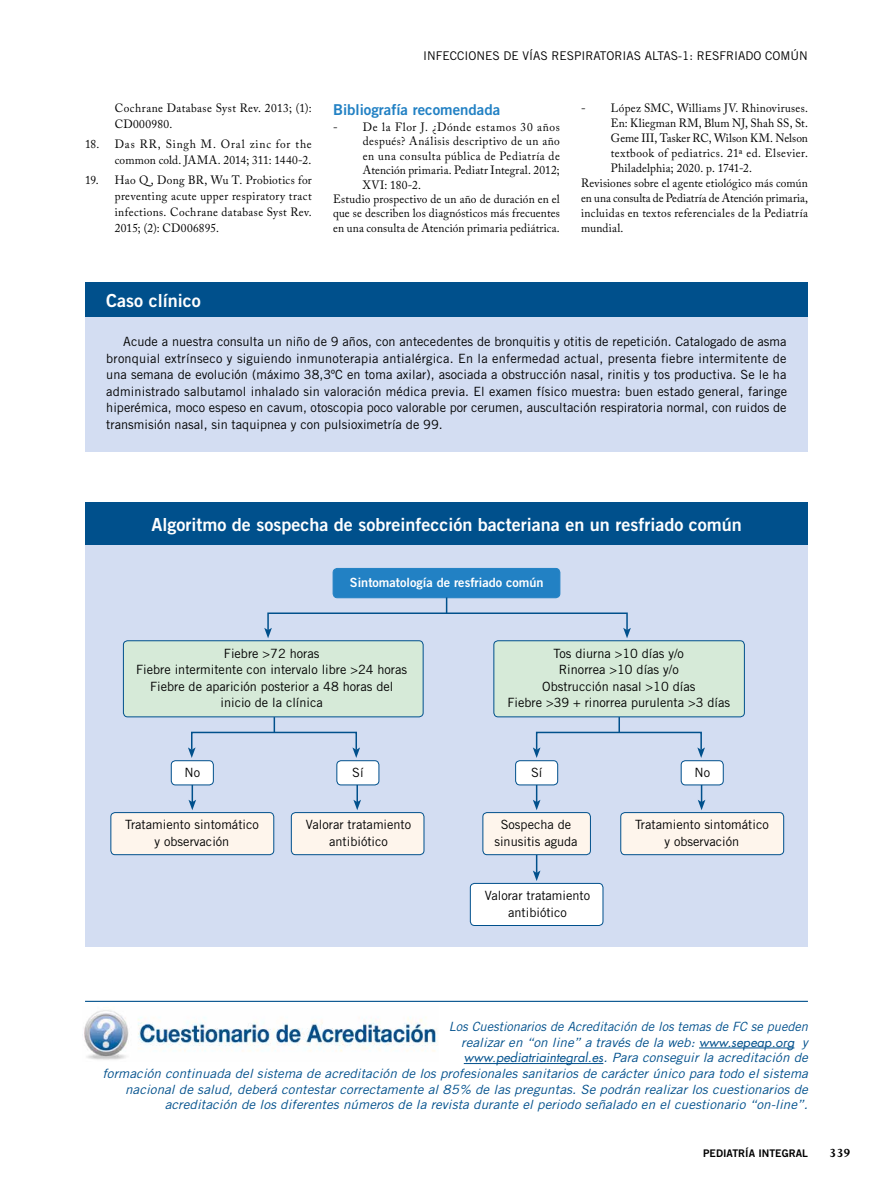
<style>
.page{position:relative;width:893px;height:1191px;background:#fff}
.page>*{position:absolute;margin:0;border:0;box-sizing:border-box;transform-origin:0 0}
.t1{font:18px "Trade Gothic Bold Two";color:#fff}
.t2{font:15px "Trade Gothic Bold Two";color:#2281c4}
.t3{font:700 13.5px "Joanna MT Std";color:#000}
.t4{font:12.75px/16.5px "Trade Gothic";color:#000;text-align:center}
.t5{font:italic 12.75px/15.6px "Trade Gothic";letter-spacing:.005em;color:#00508c;text-align:right}
.t6{font:12.75px "Trade Gothic Bold Two";color:#fff}
.t7{font:12px/15.9px "Adobe Caslon Pro";letter-spacing:.025em;color:#000;scale:.95 1}
.t8{font:12px "Adobe Caslon Pro";letter-spacing:.045em;color:#000;scale:.95 1}
.t9{font:12px/15.9px "Adobe Caslon Pro";letter-spacing:.05em;color:#000;text-align:right;scale:.95 1}
.t10{font:12px "Trade Gothic";color:#000}
.t11{font:12px "Adobe Caslon Pro";letter-spacing:-.005em;color:#000;scale:.95 1}
.t12{font:12px "Adobe Caslon Pro";color:#000;scale:.95 1}
.t13{font:12px "Adobe Caslon Pro";letter-spacing:.06em;color:#000;scale:.95 1}
.t14{font:10.5px "Trade Gothic Bold Two";color:#000}
.s1{font-family:"Futura"}
</style>
<div class="page">
<div style="left:85px;top:314px;width:723px;height:138px;background:#d3ddf2"></div>
<div style="left:85px;top:282px;width:723px;height:34px;background:#00508c"></div>
<div style="left:85px;top:542px;width:723px;height:404px;background:#d3ddf2"></div>
<div style="left:333px;top:568px;width:227px;height:30px;background:#2281c4;border-radius:4px"></div>
<div style="left:333px;top:568px;width:227px;height:30px;border:1px solid #2281c4;border-radius:4px"></div>
<div style="left:470px;top:883px;width:133px;height:42px;background:#fff;border-radius:4px"></div>
<div style="left:470px;top:883px;width:133px;height:42px;border:1px solid #00508c;border-radius:4px"></div>
<div style="left:621px;top:812px;width:163px;height:42px;background:#fef5ec;border-radius:4px"></div>
<div style="left:620px;top:812px;width:164px;height:43px;border:1px solid #00508c;border-radius:4px"></div>
<div style="left:111px;top:812px;width:163px;height:42px;background:#fef5ec;border-radius:4px"></div>
<div style="left:111px;top:812px;width:163px;height:43px;border:1px solid #00508c;border-radius:4px"></div>
<div style="left:123px;top:641px;width:300px;height:76px;background:#d6ead8;border-radius:4px"></div>
<svg style="left:533px;top:785px;width:7px;height:25px"></svg>
<svg style="left:188px;top:785px;width:8px;height:25px"></svg>
<hr style="left:536px;top:842px;width:1px;height:31px;background:#00508c">
<svg style="left:533px;top:870px;width:7px;height:11px"></svg>
<svg style="left:698px;top:785px;width:7px;height:25px"></svg>
<hr style="left:356px;top:773px;width:2px;height:29px;background:#00508c">
<svg style="left:353px;top:799px;width:8px;height:11px"></svg>
<svg style="left:188px;top:596px;width:517px;height:162px"></svg>
<div style="left:85px;top:502px;width:723px;height:42px;background:#00508c"></div>
<div style="left:494px;top:641px;width:250px;height:76px;background:#d6ead8;border-radius:4px"></div>
<div style="left:494px;top:640px;width:251px;height:77px;border:1px solid #00508c;border-radius:4px"></div>
<div style="left:516px;top:760px;width:42px;height:25px;background:#fff;border-radius:4px"></div>
<div style="left:515px;top:760px;width:43px;height:25px;border:1px solid #00508c;border-radius:4px"></div>
<div style="left:171px;top:760px;width:42px;height:25px;background:#fff;border-radius:4px"></div>
<div style="left:171px;top:760px;width:43px;height:25px;border:1px solid #00508c;border-radius:4px"></div>
<div style="left:681px;top:760px;width:42px;height:25px;background:#fff;border-radius:4px"></div>
<div style="left:681px;top:760px;width:42px;height:25px;border:1px solid #00508c;border-radius:4px"></div>
<div style="left:337px;top:760px;width:42px;height:25px;background:#fff;border-radius:4px"></div>
<div style="left:337px;top:760px;width:42px;height:25px;border:1px solid #00508c;border-radius:4px"></div>
<div style="left:483px;top:812px;width:107px;height:42px;background:#fef5ec;border-radius:4px"></div>
<div style="left:483px;top:812px;width:108px;height:43px;border:1px solid #00508c;border-radius:4px"></div>
<div style="left:291px;top:812px;width:133px;height:42px;background:#fef5ec;border-radius:4px"></div>
<div style="left:291px;top:812px;width:133px;height:43px;border:1px solid #00508c;border-radius:4px"></div>
<hr style="left:699px;top:1047px;width:95px;height:1px;background:#00508c">
<hr style="left:464px;top:1063px;width:139px;height:1px;background:#00508c">
<img style="left:84px;top:1010px;width:354px;height:50px">
<hr style="left:85px;top:1000px;width:723px;height:2px;background:#00508c">
<p class="t7" style="left:115px;top:100px;width:209px">Cochrane Database Syst Rev. 2013; (1):<br>CD000980.</p>
<p class="t9" style="left:85px;top:136px;width:240px">18. Das RR, Singh M. Oral zinc for the common cold. JAMA. 2014; 311: 1440-2.</p>
<p class="t7" style="left:115px;top:172px;width:209px;text-align:justify;text-indent:-30px">19. Hao Q , Dong BR, Wu T. Probiotics for preventing acute upper respiratory tract infections. Cochrane database Syst Rev.<br>2015; (2): CD006895.</p>
<p class="t10" style="left:423px;top:49px;width:386px">Infecciones de vías respi ratorias altas-1: resfriado común</p>
<p class="t2" style="left:333px;top:100px;width:169px">Bibliografía recomendada</p>
<p class="t13" style="left:333px;top:120px;width:240px">- De la Flor J. ¿Dónde estamos 30 años</p>
<p class="t7" style="left:363px;top:133px;width:209px">después? Análisis descriptivo de un año</p>
<p class="t8" style="left:363px;top:148px;width:209px">en una consulta pública de Pediatría de</p>
<p class="t7" style="left:363px;top:162px;width:209px">Atención primaria. Pediatr Integral. 2012;</p>
<p class="t7" style="left:363px;top:176px;width:63px">XVI: 180-2.</p>
<p class="t7" style="left:333px;top:191px;width:240px">Estudio prospectivo de un año de duración en el</p>
<p class="t7" style="left:333px;top:205px;width:240px">que se describen los diagnósticos más frecuentes</p>
<p class="t7" style="left:333px;top:220px;width:240px">en una consulta de Atención primaria pediátrica.</p>
<p class="t7" style="left:581px;top:100px;width:240px">- López SMC, Williams JV. Rhinoviruses.</p>
<p class="t7" style="left:611px;top:115px;width:209px">En: Kliegman RM, Blum NJ, Shah SS, St.</p>
<p class="t12" style="left:611px;top:131px;width:209px">Geme III, Tasker RC, Wilson KM. Nelson</p>
<p class="t8" style="left:611px;top:146px;width:209px">textbook of pediatrics. 21ª ed. Elsevier.</p>
<p class="t7" style="left:611px;top:160px;width:150px">Philadelphia; 2020. p. 1741-2.</p>
<p class="t7" style="left:581px;top:175px;width:240px">Revisiones sobre el agente etiológico más común</p>
<p class="t11" style="left:581px;top:191px;width:240px">en una consulta de Pediatría de Atención primaria,</p>
<p class="t7" style="left:581px;top:205px;width:240px">incluidas en textos referenciales de la Pediatría</p>
<p class="t7" style="left:581px;top:220px;width:46px">mundial.</p>
<h1 class="t1" style="left:106px;top:289px;width:96px">Caso clínico</h1>
<p class="t4" style="left:106px;top:333px;width:682px;text-align:justify;text-indent:17px">Acude a nuestra consulta un niño de 9 años, con antecedentes de bronquitis y otitis de repetición. Catalogado de asma bronquial extrínseco y siguiendo inmunoterapia antialérgica. En la enfermedad actual, presenta fiebre intermitente de una semana de evolución (máximo 38,3ºC en toma axilar), asociada a obstrucción nasal, rinitis y tos productiva. Se le ha administrado salbutamol inhalado sin valoración médica previa. El examen físico muestra: buen estado general, faringe hiperémica, moco espeso en cavum, otoscopia poco valorable por cerumen, auscultación respiratoria normal, con ruidos de transmisión nasal, sin taquipnea y con pulsioximetría de 99.</p>
<h1 class="t1" style="left:151px;top:513px;width:592px">Algoritmo de sospecha de sobreinfección bacteriana en un resfriado común</h1>
<p class="t6" style="left:350px;top:575px;width:195px">Sintomatología de resfriado común</p>
<p class="t4" style="left:136px;top:645px;width:273px">Fiebre &gt;72 horas<br>Fiebre intermitente con intervalo libre &gt;24 horas<br>Fiebre de aparición posterior a 48 horas del inicio de la clínica</p>
<p class="t4" style="left:507px;top:645px;width:224px">Tos diurna &gt;10 días y/o<br>Rinorrea &gt;10 días y/o<br>Obstrucción nasal &gt;10 días<br>Fiebre &gt;39 + rinorrea purulenta &gt;3 días</p>
<p class="t4" style="left:185px;top:764px;width:17px">No</p>
<p class="t4" style="left:352px;top:764px;width:13px">Sí</p>
<p class="t4" style="left:531px;top:764px;width:13px">Sí</p>
<p class="t4" style="left:694px;top:764px;width:17px">No</p>
<p class="t4" style="left:125px;top:816px;width:135px">Tratamiento sintomático y observación</p>
<p class="t4" style="left:306px;top:816px;width:107px">Valorar tratamiento antibiótico</p>
<p class="t4" style="left:494px;top:816px;width:85px">Sospecha de sinusitis aguda</p>
<p class="t4" style="left:485px;top:887px;width:107px">Valorar tratamiento antibiótico</p>
<p class="t4" style="left:635px;top:816px;width:135px">Tratamiento sintomático y observación</p>
<p class="t5" style="left:102px;top:1018px;width:707px">Los Cuestionarios de Acreditación de los temas de FC se pueden<br>realizar en “on line” a través de la web: <span class="s1">www.sepeap.org</span> y<br><span class="s1">www.pediatriaintegral.es</span>. Para conseguir la acreditación de<br>formación continuada del sistema de acreditación de los profesionales sanitarios de carácter único para todo el sistema nacional de salud, deberá contestar correctamente al 85% de las preguntas. Se podrán realizar los cuestionarios de acreditación de los diferentes números de la revista durante el periodo señalado en el cuestionario “on-line”.</p>
<p class="t14" style="left:703px;top:1146px;width:106px">PEDIATRÍA INTEGRAL</p>
<p class="t3" style="left:829px;top:1145px;width:23px">339</p>
</div>
